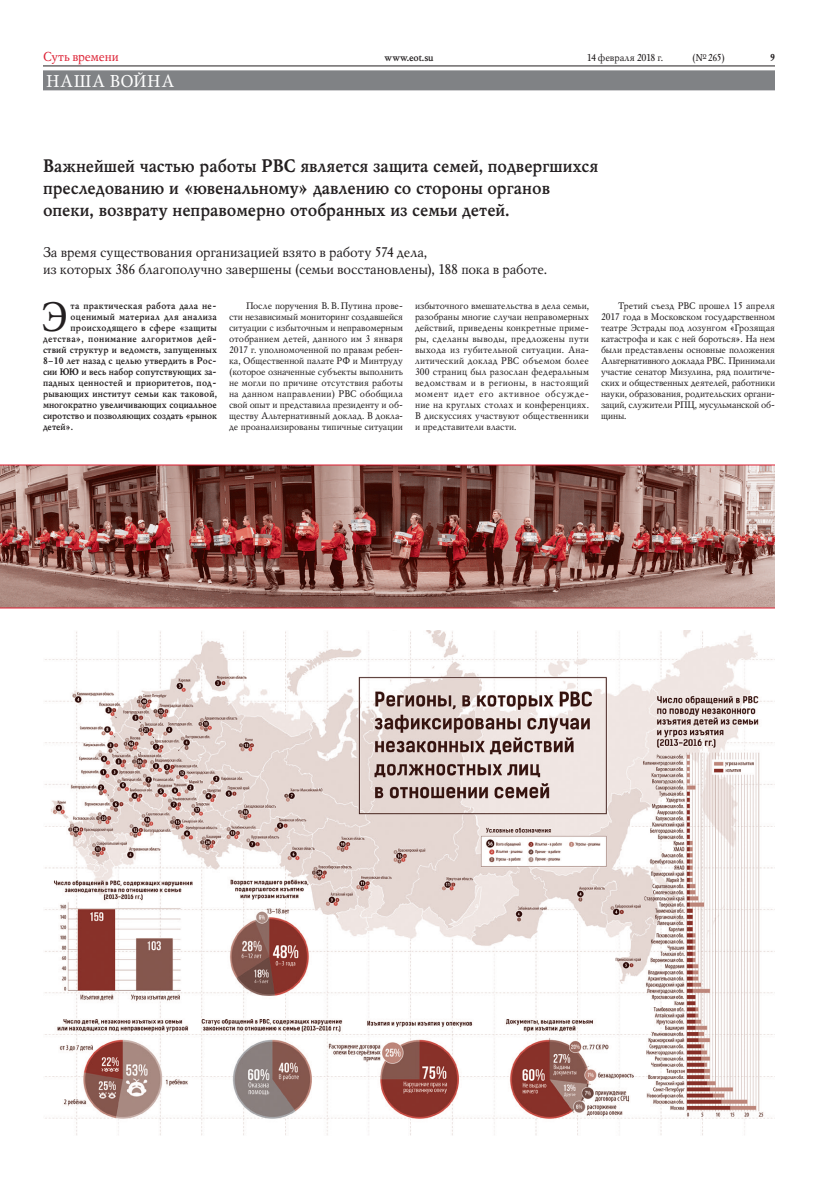
<style>
.page{position:relative;width:819px;height:1190px;background:#fff}
.page>*{position:absolute;margin:0;border:0;box-sizing:border-box;transform-origin:0 0}
.DropCap{font:40.9px "Mysl";color:#231f20}
.Subheader_left{font:700 18px/22px "Mysl";color:#231f20}
.t1{font:17px "Mysl";color:#fff}
.Big_Text{font:14px/16.5px "Mysl";letter-spacing:-.01em;color:#231f20}
.t2{font:13px "Mysl";letter-spacing:-.01em;color:#dd2033}
.t3{font:10px "Mysl";letter-spacing:-.015em;color:#231f20}
.t4{font:700 10px "Mysl";letter-spacing:-.015em;color:#231f20}
.t5{font:9.5px/11px "Mysl";color:#231f20;text-align:justify}
.DropCap-2{font:700 9.5px "Mysl";letter-spacing:.015em;color:#231f20}
.DropCap-3{font:700 9.5px "Mysl";letter-spacing:-.005em;color:#231f20}
.DropCap-4{font:700 9.5px "Mysl";letter-spacing:.035em;color:#231f20}
</style>
<div class="page">
<hr style="left:43px;top:66px;width:732px;height:1px;background:#231f20">
<div style="left:43px;top:70px;width:732px;height:20px;background:#808285"></div>
<img style="left:0;top:466px;width:775px;height:142px">
<hr style="left:0;top:465px;width:775px;height:1px;background:#dd2033">
<hr style="left:0;top:608px;width:775px;height:1px;background:#dd2033">
<img style="left:44px;top:630px;width:731px;height:506px">
<h3 class="t2" style="left:43px;top:48px;width:77px">Суть времени</h3>
<p class="t4" style="left:385px;top:50px;width:51px">www.eot.su</p>
<p class="t3" style="left:587px;top:51px;width:78px">14 февраля 2018 г.</p>
<p class="t3" style="left:692px;top:51px;width:35px">(№265)</p>
<p class="t4" style="left:770px;top:50px;width:6px">9</p>
<h3 class="t1" style="left:46px;top:70px;width:130px">Наша война</h3>
<p class="Subheader_left" style="left:43px;top:154px;width:557px">Важнейшей частью работы РВС является защита семей, подвергшихся преследованию и «ювенальному» давлению со стороны органов опеки, возврату неправомерно отобранных из семьи детей.</p>
<p class="Big_Text" style="left:43px;top:244px;width:506px">За время существования организацией взято в работу 574 дела,<br>из которых 386 благополучно завершены (семьи восстановлены), 188 пока в работе.</p>
<p class="DropCap" style="left:41px;top:290px;width:29px">Э</p>
<p class="DropCap-2" style="left:71px;top:299px;width:148px">та практическая работа дала не-</p>
<p class="t5" style="left:229px;top:300px;width:176px;text-indent:17px">После поручения В.В. Путина прове&shy;сти независимый мониторинг создавшейся ситуации с избыточным и неправомерным отобранием детей, данного им 3 января 2017 г. уполномоченной по правам ребен&shy;ка, Общественной палате РФ и Минтруду (которое означенные субъекты выполнить не могли по причине отсутствия работы на данном направлении) РВС обобщила свой опыт и представила президенту и об&shy;ществу Альтернативный доклад. В докла&shy;де проанализированы типичные ситуации</p>
<p class="t5" style="left:415px;top:300px;width:176px">избыточного вмешательства в дела семьи, разобраны многие случаи неправомерных действий, приведены конкретные приме&shy;ры, сделаны выводы, предложены пути выхода из губительной ситуации. Ана&shy;литический доклад РВС объемом более 300 страниц был разослан федеральным ведомствам и в регионы, в настоящий момент идет его активное обсужде&shy;ние на круглых столах и конференциях.<br>В дискуссиях участвуют общественники и представители власти.</p>
<p class="t5" style="left:601px;top:300px;width:176px;text-indent:17px">Третий съезд РВС прошел 15 апреля 2017 года в Московском государственном театре Эстрады под лозунгом «Грозящая катастрофа и как с ней бороться». На нем были представлены основные положения Альтернативного доклада РВС. Принимали участие сенатор Мизулина, ряд политиче&shy;ских и общественных деятелей, работники науки, образования, родительских органи&shy;заций, служители РПЦ, мусульманской об&shy;щины.</p>
<p class="DropCap-2" style="left:71px;top:310px;width:148px">оценимый материал для анализа</p>
<p class="DropCap-2" style="left:71px;top:321px;width:148px">происходящего в сфере «защиты</p>
<p class="DropCap-4" style="left:43px;top:332px;width:175px">детства», понимание алгоритмов дей-</p>
<p class="DropCap-2" style="left:43px;top:343px;width:176px">ствий структур и ведомств, запущенных</p>
<p class="DropCap-2" style="left:43px;top:354px;width:175px">8–10 лет назад с целью утвердить в Рос-</p>
<p class="DropCap-2" style="left:43px;top:365px;width:175px">сии ЮЮ и весь набор сопутствующих за-</p>
<p class="DropCap-2" style="left:43px;top:376px;width:175px">падных ценностей и приоритетов, под-</p>
<p class="DropCap-2" style="left:43px;top:387px;width:176px">рывающих институт семьи как таковой,</p>
<p class="DropCap-2" style="left:43px;top:398px;width:175px">многократно увеличивающих социальное</p>
<p class="DropCap-3" style="left:43px;top:409px;width:176px">сиротство и позволяющих создать «рынок</p>
<p class="DropCap-2" style="left:43px;top:420px;width:32px">детей».</p>
</div>
